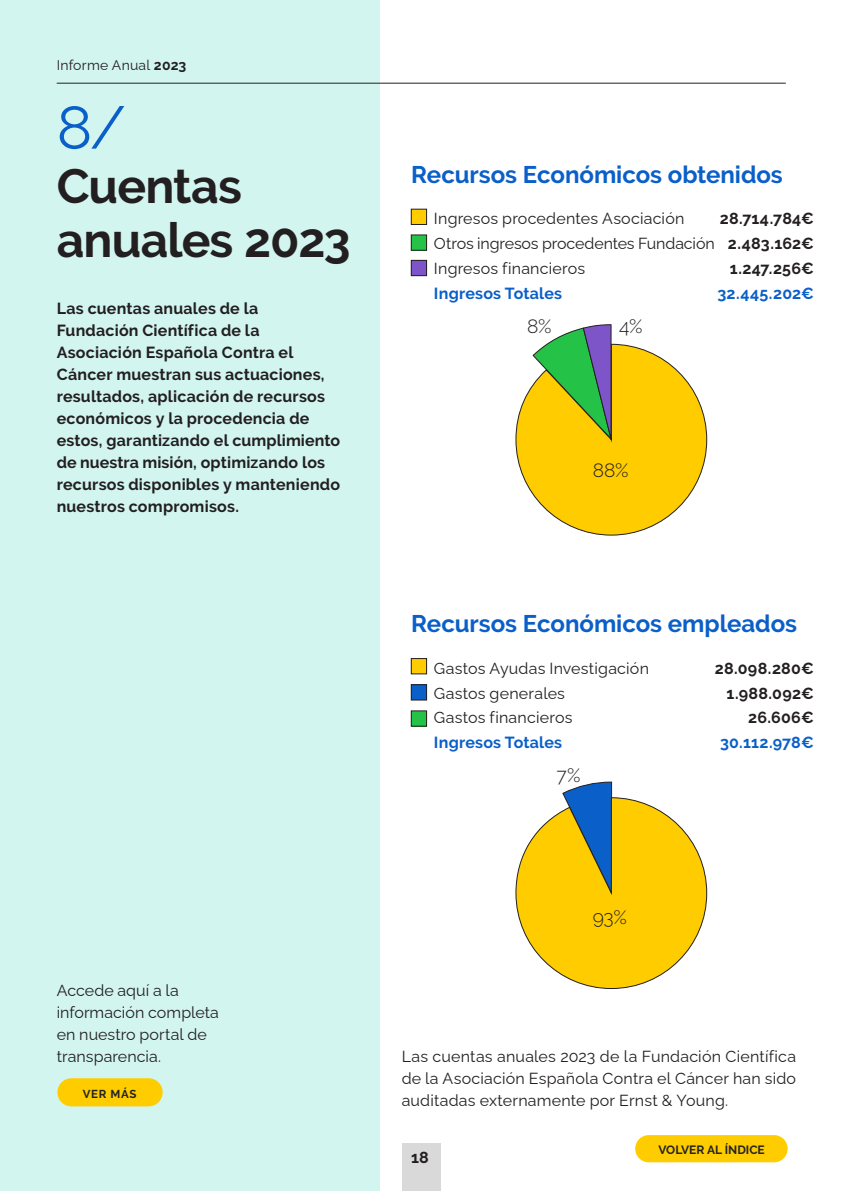
<style>
.page{position:relative;width:842px;height:1191px;background:#fff}
.page>*{position:absolute;margin:0;border:0;box-sizing:border-box;transform-origin:0 0}
.t1{font:60px "Raleway";color:#0a5fc8}
.t2{font:700 48px/54px "Raleway";letter-spacing:-.02em;color:#231f20}
.t3{font:700 24px "Raleway";color:#0a5fc8}
.Bodycopy{font:300 19.2px "Raleway";color:#231f20}
.Bodycopy-2{font:700 16px/22px "Raleway";letter-spacing:.015em;color:#231f20}
.Bodycopy-3{font:16px/22px "Raleway";letter-spacing:.01em;color:#231f20;text-align:justify}
.Bodycopy-4{font:700 16px "Raleway";letter-spacing:.01em;color:#0a5fc8}
.Bodycopy-5{font:16px "Raleway";letter-spacing:-.01em;color:#231f20}
.Bullets{font:700 16px "Raleway";color:#231f20}
.Bullets-2{font:14px "Raleway";letter-spacing:.015em;color:#231f20}
.t4{font:700 12px "Raleway";color:#232323}
.t5{font:700 11.4px "Raleway";letter-spacing:.06em;color:#232323}
.s1{font-weight:700}
</style>
<div class="page">
<div style="left:0;top:0;width:380px;height:1191px;background:#d2f5f0"></div>
<svg style="left:515px;top:324px;width:192px;height:212px"></svg>
<svg style="left:515px;top:781px;width:192px;height:208px"></svg>
<div style="left:411px;top:209px;width:16px;height:15px;background:#fc0"></div>
<div style="left:411px;top:209px;width:16px;height:16px;border:1px solid #231f20"></div>
<div style="left:411px;top:658px;width:16px;height:16px;background:#fc0"></div>
<div style="left:411px;top:658px;width:16px;height:16px;border:1px solid #231f20"></div>
<div style="left:411px;top:235px;width:16px;height:15px;background:#24c347"></div>
<div style="left:411px;top:235px;width:16px;height:15px;border:1px solid #231f20"></div>
<div style="left:411px;top:684px;width:16px;height:16px;background:#0a5fc8"></div>
<div style="left:411px;top:684px;width:16px;height:16px;border:1px solid #231f20"></div>
<div style="left:411px;top:260px;width:16px;height:16px;background:#7d55c8"></div>
<div style="left:411px;top:260px;width:16px;height:16px;border:1px solid #231f20"></div>
<div style="left:411px;top:711px;width:16px;height:15px;background:#24c347"></div>
<div style="left:411px;top:710px;width:16px;height:16px;border:1px solid #231f20"></div>
<div style="left:57px;top:1078px;width:106px;height:28px;background:#fc0;border-radius:14px"></div>
<div style="left:402px;top:1143px;width:38px;height:48px;background:#d9d9d9"></div>
<hr style="left:57px;top:83px;width:729px;height:1px;background:#231f20">
<div style="left:635px;top:1135px;width:153px;height:27px;background:#fc0;border-radius:14px"></div>
<p class="Bullets-2" style="left:57px;top:54px;width:131px">Informe Anual <span class="s1">2023</span></p>
<p class="t1" style="left:57px;top:80px;width:71px">8/</p>
<p class="t2" style="left:57px;top:159px;width:295px">Cuentas anuales 2023</p>
<p class="Bodycopy-2" style="left:57px;top:297px;width:285px">Las cuentas anuales de la<br>Fundación Científica de la<br>Asociación Española Contra el<br>Cáncer muestran sus actuaciones, resultados, aplicación de recursos económicos y la procedencia de estos, garantizando el cumplimiento de nuestra misión, optimizando los recursos disponibles y manteniendo nuestros compromisos.</p>
<p class="Bodycopy-3" style="left:57px;top:978px;width:164px;text-align:left">Accede aquí a la información completa en nuestro portal de transparencia.</p>
<p class="t5" style="left:83px;top:1087px;width:55px">VER MÁS</p>
<p class="t3" style="left:411px;top:160px;width:373px">Recursos Económicos obtenidos</p>
<p class="Bodycopy-3" style="left:434px;top:206px;width:252px">Ingresos procedentes Asociación</p>
<p class="Bodycopy-2" style="left:720px;top:208px;width:96px">28.714.784€</p>
<p class="Bodycopy-5" style="left:434px;top:231px;width:382px">Otros ingresos procedentes Fundación <span class="s1">2.483.162€</span></p>
<p class="Bodycopy-3" style="left:434px;top:255px;width:153px">Ingresos financieros</p>
<p class="Bodycopy-2" style="left:730px;top:257px;width:86px">1.247.256€</p>
<p class="Bodycopy-4" style="left:434px;top:284px;width:130px">Ingresos Totales</p>
<p class="Bodycopy-4" style="left:717px;top:284px;width:98px">32.445.202€</p>
<p class="Bodycopy" style="left:527px;top:315px;width:26px">8%</p>
<p class="Bodycopy" style="left:619px;top:315px;width:25px">4%</p>
<p class="Bodycopy" style="left:593px;top:459px;width:37px">88%</p>
<p class="t3" style="left:411px;top:609px;width:387px">Recursos Económicos empleados</p>
<p class="Bodycopy-3" style="left:434px;top:655px;width:217px">Gastos Ayudas Investigación</p>
<p class="Bodycopy-2" style="left:715px;top:657px;width:101px">28.098.280€</p>
<p class="Bodycopy-3" style="left:434px;top:680px;width:133px">Gastos generales</p>
<p class="Bodycopy-2" style="left:726px;top:682px;width:89px">1.988.092€</p>
<p class="Bodycopy-3" style="left:434px;top:705px;width:140px">Gastos financieros</p>
<p class="Bodycopy-2" style="left:748px;top:707px;width:67px">26.606€</p>
<p class="Bodycopy-4" style="left:434px;top:733px;width:130px">Ingresos Totales</p>
<p class="Bodycopy-4" style="left:720px;top:733px;width:95px">30.112.978€</p>
<p class="Bodycopy" style="left:556px;top:764px;width:26px">7%</p>
<p class="Bodycopy" style="left:593px;top:906px;width:36px">93%</p>
<p class="Bodycopy-3" style="left:402px;top:1044px;width:396px">Las cuentas anuales 2023 de la Fundación Científica de la Asociación Española Contra el Cáncer han sido auditadas externamente por Ernst &amp; Young.</p>
<p class="Bullets" style="left:411px;top:1147px;width:19px">18</p>
<p class="t4" style="left:658px;top:1142px;width:108px">VOLVER AL ÍNDICE</p>
</div>
